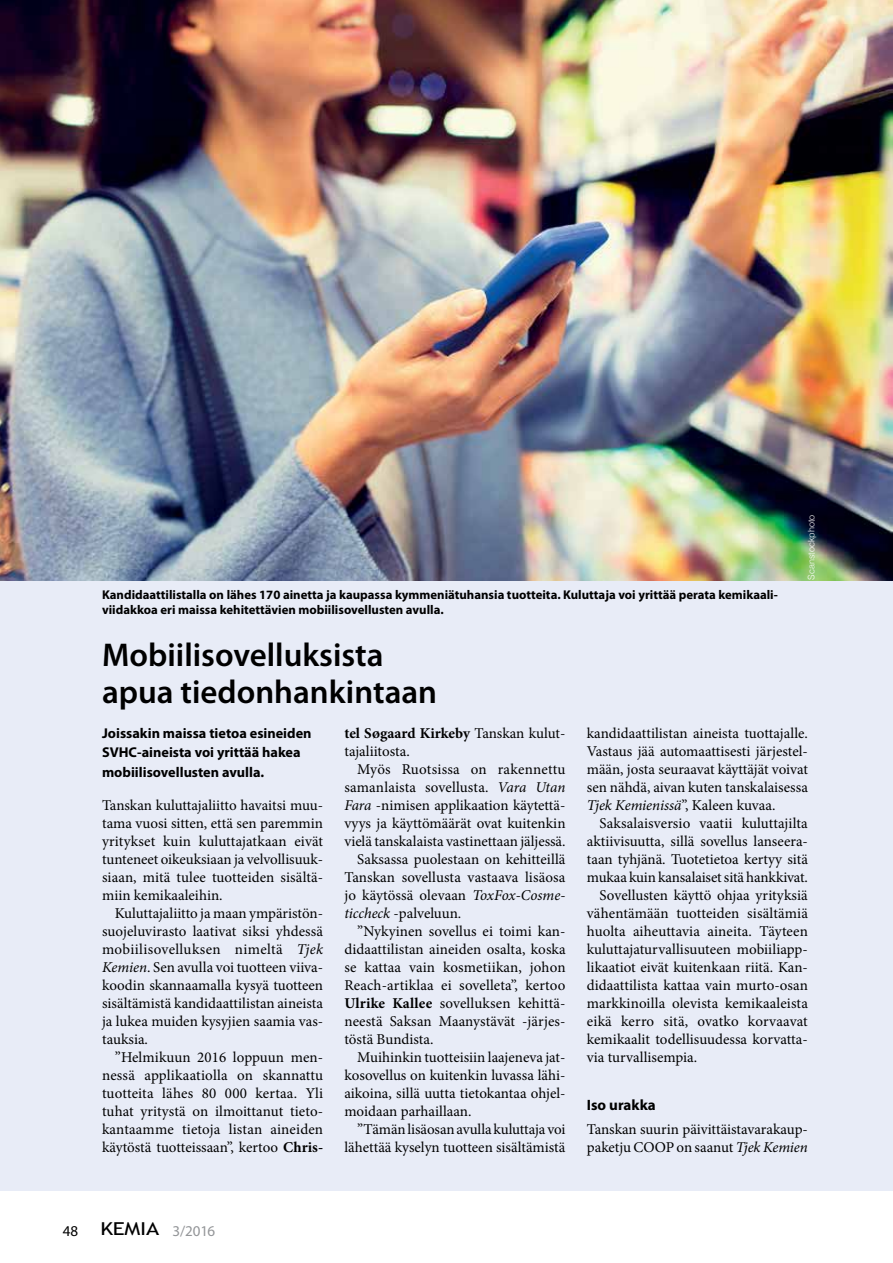
<style>
.page{position:relative;width:893px;height:1263px;background:#fff}
.page>*{position:absolute;margin:0;border:0;box-sizing:border-box;transform-origin:0 0}
.t1{font:600 33px/37.5px "Myriad Pro";color:#000}
.t2{font:15px/18px "Minion Pro";color:#000;text-align:justify}
.t3{font:15px "Myriad Pro";color:#939598}
.t4{font:700 15px "Myriad Pro";color:#000}
.t5{font:15px "Myriad Pro";color:#000}
.t6{font:700 14.25px/19.5px "Myriad Pro";color:#000}
.t7{font:700 12.75px/15px "Myriad Pro";color:#000}
.t8{font:300 9px "Helvetica";color:#fff}
.s1{font-style:italic}
.s2{font-weight:700}
.s3{font-family:"Trebuchet MS";font-size:17.85px;color:#000}
</style>
<div class="page">
<div style="left:0;top:581px;width:893px;height:610px;background:#e8ecf7"></div>
<img style="left:0;top:0;width:893px;height:581px">
<p class="t7" style="left:102px;top:588px;width:677px">Kandidaattilistalla on lähes 170 ainetta ja kaupassa kymmeniätuhansia tuotteita. Kuluttaja voi yrittää perata kemikaali&shy;viidakkoa eri maissa kehitettävien mobiilisovellusten avulla.</p>
<h1 class="t1" style="left:102px;top:636px;width:337px">Mobiilisovelluksista apua tiedonhankintaan</h1>
<p class="t8" style="left:804px;top:580px;width:67px;rotate:-90deg">Scanstockphoto</p>
<p class="t6" style="left:102px;top:723px;width:211px">Joissakin maissa tietoa esineiden<br>SVHC-aineista voi yrittää hakea mobiilisovellusten avulla.</p>
<p class="t2" style="left:102px;top:796px;width:223px">Tanskan kuluttajaliitto havaitsi muu&shy;tama vuosi sitten, että sen paremmin yritykset kuin kuluttajatkaan eivät tunteneet oikeuksiaan ja velvollisuuk&shy;siaan, mitä tulee tuotteiden sisältä&shy;miin kemikaaleihin.</p>
<p class="t2" style="left:102px;top:904px;width:223px;text-indent:13px">Kuluttajaliitto ja maan ympäristön&shy;suojeluvirasto laativat siksi yhdessä mobiilisovelluksen nimeltä <span class="s1">Tjek Kemien</span>. Sen avulla voi tuotteen viiva&shy;koodin skannaamalla kysyä tuotteen sisältämistä kandidaattilistan aineista ja lukea muiden kysyjien saamia vas&shy;tauksia.</p>
<p class="t2" style="left:102px;top:1048px;width:223px;text-indent:13px">”Helmikuun 2016 loppuun men&shy;nessä applikaatiolla on skannattu tuotteita lähes 80 000 kertaa. Yli tuhat yritystä on ilmoittanut tieto&shy;kantaamme tietoja listan aineiden käytöstä tuotteissaan”, kertoo <span class="s2">Chris-</span></p>
<p class="t2" style="left:344px;top:724px;width:223px"><span class="s2">tel Søgaard Kirkeby</span> Tanskan kulut&shy;tajaliitosta.</p>
<p class="t2" style="left:357px;top:760px;width:210px">Myös Ruotsissa on rakennettu</p>
<p class="t2" style="left:344px;top:778px;width:223px">samanlaista sovellusta. <span class="s1">Vara Utan</span></p>
<p class="t2" style="left:344px;top:796px;width:223px"><span class="s1">Fara</span> -nimisen applikaation käytettä-</p>
<p class="t2" style="left:344px;top:814px;width:223px">vyys ja käyttömäärät ovat kuitenkin</p>
<p class="t2" style="left:344px;top:832px;width:223px">vielä tanskalaista vastinettaan jäljessä.</p>
<p class="t2" style="left:357px;top:850px;width:210px">Saksassa puolestaan on kehitteillä</p>
<p class="t2" style="left:344px;top:868px;width:223px">Tanskan sovellusta vastaava lisäosa</p>
<p class="t2" style="left:344px;top:886px;width:223px">jo käytössä olevaan <span class="s1">ToxFox-Cosme-</span></p>
<p class="t2" style="left:344px;top:904px;width:118px"><span class="s1">ticcheck</span> -palveluun.</p>
<p class="t2" style="left:357px;top:922px;width:210px">”Nykyinen sovellus ei toimi kan-</p>
<p class="t2" style="left:344px;top:940px;width:223px">didaattilistan aineiden osalta, koska</p>
<p class="t2" style="left:344px;top:958px;width:223px">se kattaa vain kosmetiikan, johon</p>
<p class="t2" style="left:344px;top:976px;width:223px">Reach-artiklaa ei sovelleta”, kertoo</p>
<p class="t2" style="left:344px;top:994px;width:223px"><span class="s2">Ulrike Kallee</span> sovelluksen kehittä-</p>
<p class="t2" style="left:344px;top:1012px;width:223px">neestä Saksan Maanystävät -järjes-</p>
<p class="t2" style="left:344px;top:1030px;width:91px">töstä Bundista.</p>
<p class="t2" style="left:357px;top:1048px;width:210px">Muihinkin tuotteisiin laajeneva jat-</p>
<p class="t2" style="left:344px;top:1066px;width:223px">kosovellus on kuitenkin luvassa lähi-</p>
<p class="t2" style="left:344px;top:1084px;width:223px">aikoina, sillä uutta tietokantaa ohjel-</p>
<p class="t2" style="left:344px;top:1102px;width:129px">moidaan parhaillaan.</p>
<p class="t2" style="left:357px;top:1120px;width:210px">”Tämän lisäosan avulla kuluttaja voi</p>
<p class="t2" style="left:344px;top:1138px;width:223px">lähettää kyselyn tuotteen sisältämistä</p>
<p class="t2" style="left:587px;top:724px;width:223px">kandidaattilistan aineista tuottajalle.<br>Vastaus jää automaattisesti järjestel&shy;mään, josta seuraavat käyttäjät voivat sen nähdä, aivan kuten tanskalaisessa <span class="s1">Tjek Kemienissä</span>”, Kaleen kuvaa.</p>
<p class="t2" style="left:600px;top:814px;width:210px">Saksalaisversio vaatii kuluttajilta</p>
<p class="t2" style="left:587px;top:832px;width:223px">aktiivisuutta, sillä sovellus lanseera-</p>
<p class="t2" style="left:587px;top:850px;width:223px">taan tyhjänä. Tuotetietoa kertyy sitä</p>
<p class="t2" style="left:587px;top:868px;width:223px">mukaa kuin kansalaiset sitä hankkivat.</p>
<p class="t2" style="left:600px;top:886px;width:210px">Sovellusten käyttö ohjaa yrityksiä</p>
<p class="t2" style="left:587px;top:904px;width:223px">vähentämään tuotteiden sisältämiä</p>
<p class="t2" style="left:587px;top:922px;width:223px">huolta aiheuttavia aineita. Täyteen</p>
<p class="t2" style="left:587px;top:940px;width:223px">kuluttajaturvallisuuteen mobiiliapp-</p>
<p class="t2" style="left:587px;top:958px;width:223px">likaatiot eivät kuitenkaan riitä. Kan-</p>
<p class="t2" style="left:587px;top:976px;width:223px">didaattilista kattaa vain murto-osan</p>
<p class="t2" style="left:587px;top:994px;width:223px">markkinoilla olevista kemikaaleista</p>
<p class="t2" style="left:587px;top:1012px;width:223px">eikä kerro sitä, ovatko korvaavat</p>
<p class="t2" style="left:587px;top:1030px;width:223px">kemikaalit todellisuudessa korvatta-</p>
<p class="t2" style="left:587px;top:1048px;width:112px">via turvallisempia.</p>
<p class="t4" style="left:587px;top:1096px;width:71px">Iso urakka</p>
<p class="t2" style="left:587px;top:1120px;width:223px">Tanskan suurin päivittäistavarakaup&shy;paketju COOP on saanut <span class="s1">Tjek Kemien</span></p>
<p class="t5" style="left:63px;top:1222px;width:17px">48</p>
<p class="t3" style="left:100px;top:1222px;width:116px"><span class="s3">KEMIA</span> 3/2016</p>
</div>
